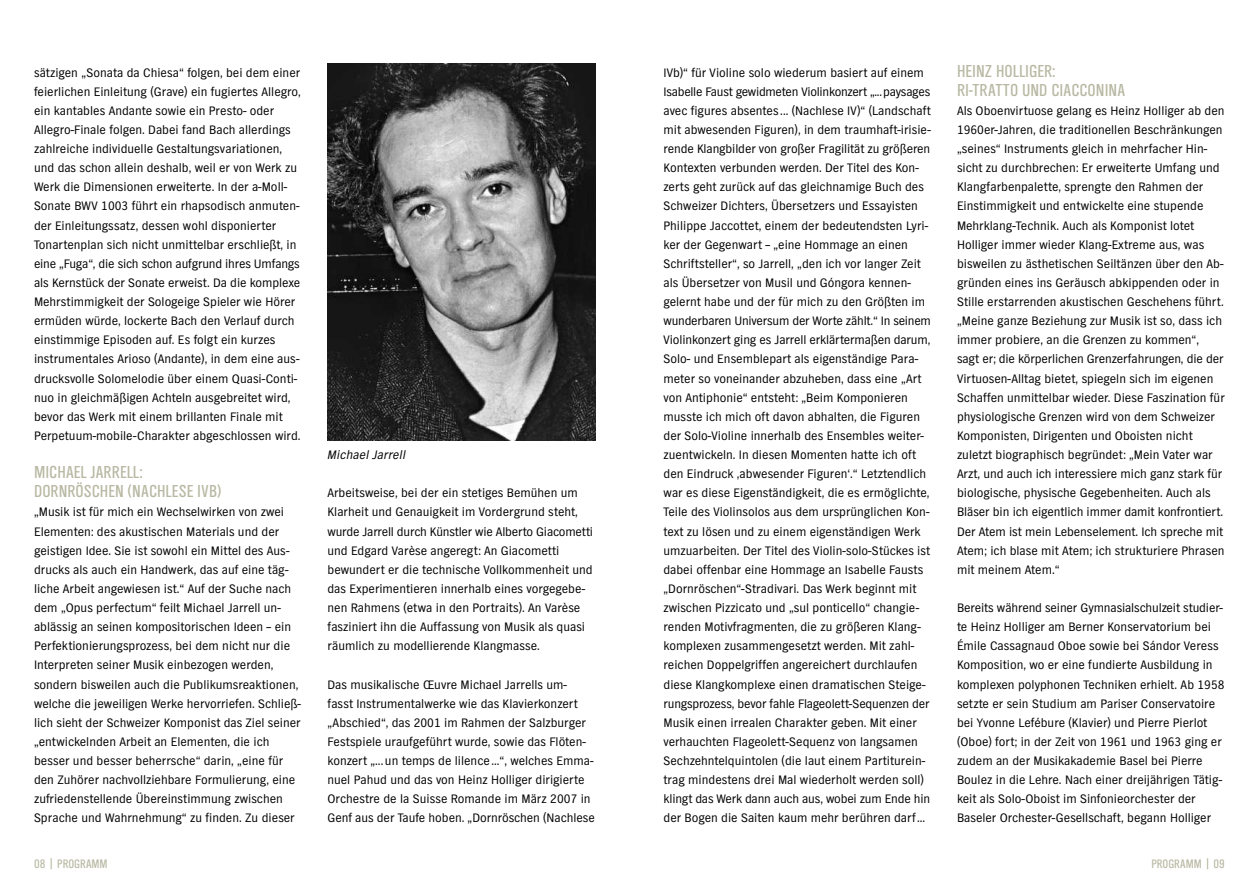
<style>
.page{position:relative;width:1259px;height:893px;background:#fff}
.page>*{position:absolute;margin:0;border:0;box-sizing:border-box;transform-origin:0 0}
.t1{font:18px/19px "NDR Sans Cond";color:#b8b8a3}
.t2{font:12.75px/19.2px "NDR Sans";color:#000}
.t3{font:12.75px "NDR Sans Cond";color:#b8b8a3}
.t4{font:italic 12.75px "NDR Sans";letter-spacing:.01em;color:#000}
</style>
<div class="page">
<img style="left:327px;top:64px;width:268px;height:376px">
<p class="t2" style="left:34px;top:63px;width:268px">sätzigen „Sonata da Chiesa“ folgen, bei dem einer feierlichen Einleitung (Grave) ein fugiertes Allegro, ein kantables Andante sowie ein Presto- oder Allegro-Finale folgen. Dabei fand Bach allerdings zahlreiche individuelle Gestaltungsvariationen, und das schon allein deshalb, weil er von Werk zu Werk die Dimensionen erweiterte. In der a-Moll-Sonate BWV 1003 führt ein rhapsodisch anmuten&shy;der Einleitungssatz, dessen wohl disponierter Tonartenplan sich nicht unmittelbar erschließt, in eine „Fuga“, die sich schon aufgrund ihres Umfangs als Kernstück der Sonate erweist. Da die komplexe Mehrstimmigkeit der Sologeige Spieler wie Hörer ermüden würde, lockerte Bach den Verlauf durch einstimmige Episoden auf. Es folgt ein kurzes instrumentales Arioso (Andante), in dem eine aus&shy;drucksvolle Solomelodie über einem Quasi-Conti&shy;nuo in gleichmäßigen Achteln ausgebreitet wird, bevor das Werk mit einem brillanten Finale mit Perpetuum-mobile-Charakter abgeschlossen wird.</p>
<h1 class="t1" style="left:34px;top:463px;width:189px">MICHAEL JARRELL:<br>DORNRÖSCHEN (NACHLESE IVB)</h1>
<p class="t2" style="left:34px;top:502px;width:268px">„Musik ist für mich ein Wechselwirken von zwei Elementen: des akustischen Materials und der geistigen Idee. Sie ist sowohl ein Mittel des Aus&shy;drucks als auch ein Handwerk, das auf eine täg&shy;liche Arbeit angewiesen ist.“ Auf der Suche nach dem „Opus perfectum“ feilt Michael Jarrell un - ablässig an seinen kompositorischen Ideen – ein Perfektionierungsprozess, bei dem nicht nur die Interpreten seiner Musik einbezogen werden, sondern bisweilen auch die Publikumsreaktionen, welche die jeweiligen Werke hervorriefen. Schließ&shy;lich sieht der Schweizer Komponist das Ziel seiner „entwickelnden Arbeit an Elementen, die ich besser und besser beherrsche“ darin, „eine für den Zuhörer nachvollziehbare Formulierung, eine zufriedenstellende Übereinstimmung zwischen Sprache und Wahrnehmung“ zu finden. Zu dieser</p>
<p class="t3" style="left:34px;top:857px;width:75px">08 | PROGRAMM</p>
<p class="t4" style="left:327px;top:448px;width:80px">Michael Jarrell</p>
<p class="t2" style="left:327px;top:483px;width:267px">Arbeitsweise, bei der ein stetiges Bemühen um Klarheit und Genauigkeit im Vordergrund steht, wurde Jarrell durch Künstler wie Alberto Giacometti und Edgard Varèse angeregt: An Giacometti<br>be wundert er die technische Vollkommenheit und das Experimentieren innerhalb eines vorgegebe&shy;nen Rahmens (etwa in den Portraits). An Varèse fasziniert ihn die Auffassung von Musik als quasi räumlich zu modellierende Klangmasse.</p>
<p class="t2" style="left:327px;top:675px;width:269px">Das musikalische Œuvre Michael Jarrells um - fasst Instrumentalwerke wie das Klavierkonzert „Abschied“, das 2001 im Rahmen der Salzburger Festspiele uraufgeführt wurde, sowie das Flöten&shy;konzert „... un temps de lilence ...“, welches Emma&shy;nuel Pahud und das von Heinz Holliger dirigierte Orchestre de la Suisse Romande im März 2007 in Genf aus der Taufe hoben. „Dornröschen (Nachlese</p>
<p class="t2" style="left:663px;top:63px;width:269px">IVb)“ für Violine solo wiederum basiert auf einem Isabelle Faust gewidmeten Violinkonzert „... paysages avec figures absentes ... (Nachlese IV)“ (Landschaft mit abwesenden Figuren), in dem traumhaft-irisie&shy;rende Klangbilder von großer Fragilität zu größeren Kontexten verbunden werden. Der Titel des Kon&shy;zerts geht zurück auf das gleichnamige Buch des Schweizer Dichters, Übersetzers und Essayisten Philippe Jaccottet, einem der bedeutendsten Lyri&shy;ker der Gegenwart – „eine Hommage an einen Schriftsteller“, so Jarrell, „den ich vor langer Zeit als Übersetzer von Musil und Góngora kennen&shy;gelernt habe und der für mich zu den Größten im wunderbaren Universum der Worte zählt.“ In seinem Violinkonzert ging es Jarrell erklärtermaßen darum, Solo- und Ensemblepart als eigenständige Para&shy;meter so voneinander abzuheben, dass eine „Art von Antiphonie“ entsteht: „Beim Komponieren musste ich mich oft davon abhalten, die Figuren der Solo-Violine innerhalb des Ensembles weiter&shy;zuentwickeln. In diesen Momenten hatte ich oft den Eindruck ‚abwesender Figuren‘.“ Letztendlich war es diese Eigenständigkeit, die es ermöglichte, Teile des Violinsolos aus dem ursprünglichen Kon&shy;text zu lösen und zu einem eigenständigen Werk umzuarbeiten. Der Titel des Violin-solo-Stückes ist dabei offenbar eine Hommage an Isabelle Fausts „Dornröschen“-Stradivari. Das Werk beginnt mit zwischen Pizzicato und „sul ponticello“ changie&shy;renden Motivfragmenten, die zu größeren Klang&shy;komplexen zusammengesetzt werden. Mit zahl&shy;reichen Doppelgriffen angereichert durchlaufen diese Klangkomplexe einen dramatischen Steige&shy;rungsprozess, bevor fahle Flageolett-Sequenzen der Musik einen irrealen Charakter geben. Mit einer verhauchten Flageolett-Sequenz von langsamen Sechzehntelquintolen (die laut einem Partiturein&shy;trag mindestens drei Mal wiederholt werden soll) klingt das Werk dann auch aus, wobei zum Ende hin der Bogen die Saiten kaum mehr berühren darf …</p>
<h1 class="t1" style="left:957px;top:61px;width:170px">HEINZ HOLLIGER:<br>RI-TRATTO UND CIACCONINA</h1>
<p class="t2" style="left:957px;top:101px;width:269px">Als Oboenvirtuose gelang es Heinz Holliger ab den 1960er-Jahren, die traditionellen Beschränkungen „seines“ Instruments gleich in mehrfacher Hin&shy;sicht zu durchbrechen: Er erweiterte Umfang und Klangfarbenpalette, sprengte den Rahmen der Einstimmigkeit und entwickelte eine stupende Mehrklang-Technik. Auch als Komponist lotet Holliger immer wieder Klang-Extreme aus, was bisweilen zu ästhetischen Seiltänzen über den Ab - gründen eines ins Geräusch abkippenden oder in Stille erstarrenden akustischen Geschehens führt. „Meine ganze Beziehung zur Musik ist so, dass ich immer probiere, an die Grenzen zu kommen“,<br>sagt er; die körperlichen Grenzerfahrungen, die der Virtuosen-Alltag bietet, spiegeln sich im eigenen Schaffen unmittelbar wieder. Diese Faszination für physiologische Grenzen wird von dem Schweizer Komponisten, Dirigenten und Oboisten nicht zuletzt biographisch begründet: „Mein Vater war Arzt, und auch ich interessiere mich ganz stark für biologische, physische Gegebenheiten. Auch als Bläser bin ich eigentlich immer damit konfrontiert.<br>Der Atem ist mein Lebenselement. Ich spreche mit Atem; ich blase mit Atem; ich strukturiere Phrasen mit meinem Atem.“</p>
<p class="t2" style="left:957px;top:598px;width:269px">Bereits während seiner Gymnasialschulzeit studier&shy;te Heinz Holliger am Berner Konservatorium bei Émile Cassagnaud Oboe sowie bei Sándor Veress Komposition, wo er eine fundierte Ausbildung in komplexen polyphonen Techniken erhielt. Ab 1958 setzte er sein Studium am Pariser Conservatoire bei Yvonne Lefébure (Klavier) und Pierre Pierlot (Oboe) fort; in der Zeit von 1961 und 1963 ging er zudem an der Musikakademie Basel bei Pierre Boulez in die Lehre. Nach einer dreijährigen Tätig&shy;keit als Solo-Oboist im Sinfonieorchester der Baseler Orchester-Gesellschaft, begann Holliger</p>
<p class="t3" style="left:1151px;top:857px;width:75px">PROGRAMM | 09</p>
</div>
